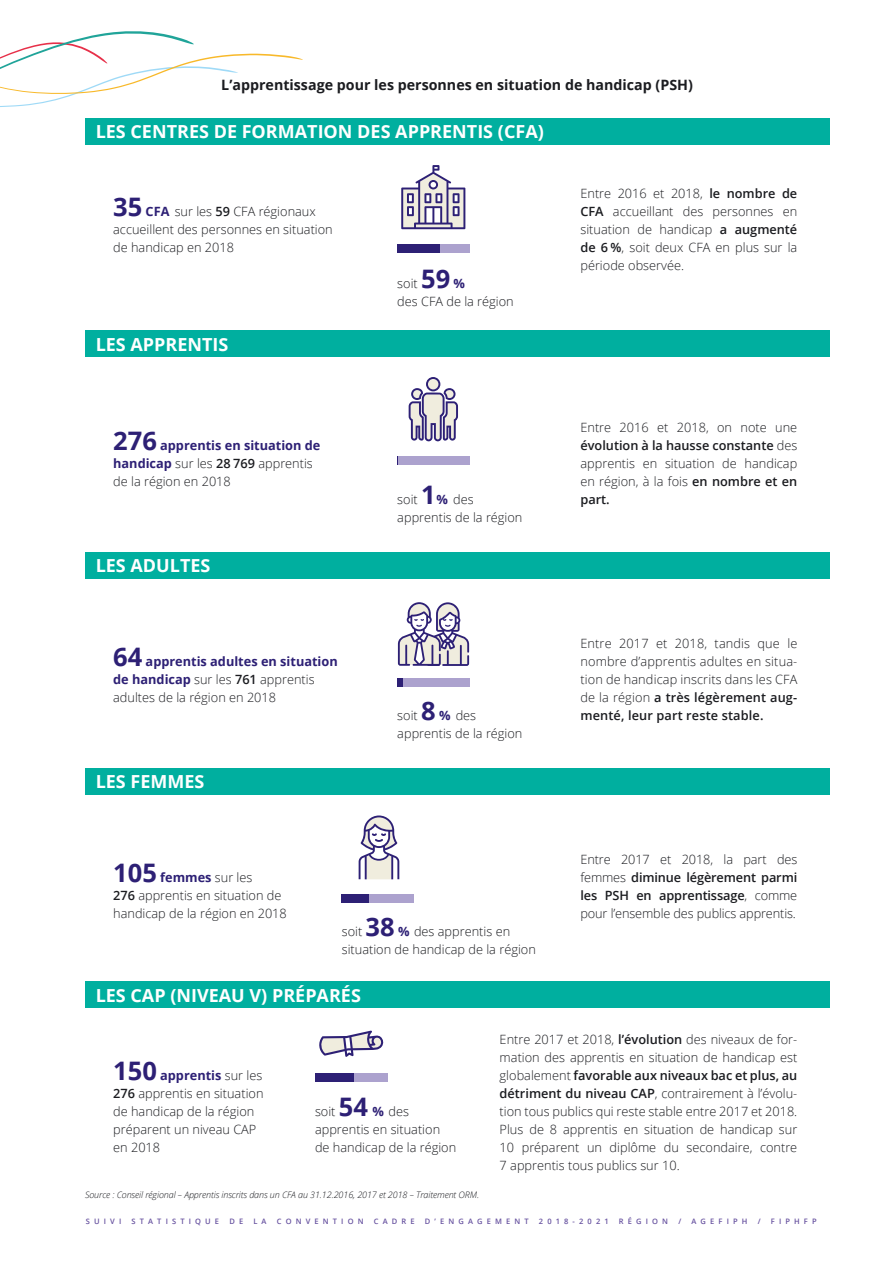
<style>
.page{position:relative;width:893px;height:1263px;background:#fff}
.page>*{position:absolute;margin:0;border:0;box-sizing:border-box;transform-origin:0 0}
.t1{font:700 18px "Open Sans";color:#fff}
.t2{font:700 14.25px "Open Sans";color:#1b1c20}
.t3{font:300 12.75px/18px "Open Sans";color:#1b1c20}
.t4{font:700 12.75px/18px "Open Sans";color:#2d2075}
.t5{font:600 12.75px "Open Sans";letter-spacing:.01em;color:#1b1c20}
.t6{font:italic 300 9px "Open Sans";letter-spacing:-.01em;color:#1b1c20}
.t7{font:600 7.5px "Open Sans";letter-spacing:.55em;color:#66519f}
.s1{font-weight:700;font-size:25.5px;color:#2d2075}
.s2{font-weight:700;color:#2d2075}
.s3{font-weight:600}
.s4{font-size:25.5px}
.s5{font-weight:300;color:#1b1c20}
.s6{font-weight:600;color:#1b1c20}
</style>
<div class="page">
<svg style="left:0;top:31px;width:302px;height:76px"></svg>
<div style="left:85px;top:118px;width:744px;height:27px;background:#00af9f"></div>
<svg style="left:401px;top:165px;width:64px;height:64px"></svg>
<div style="left:397px;top:244px;width:72px;height:9px;background:#aca2ce"></div>
<div style="left:397px;top:244px;width:43px;height:9px;background:#2d2075"></div>
<div style="left:85px;top:330px;width:744px;height:27px;background:#00af9f"></div>
<svg style="left:409px;top:377px;width:49px;height:64px"></svg>
<div style="left:397px;top:456px;width:72px;height:9px;background:#aca2ce"></div>
<div style="left:85px;top:552px;width:744px;height:27px;background:#00af9f"></div>
<svg style="left:398px;top:602px;width:71px;height:64px"></svg>
<div style="left:397px;top:678px;width:72px;height:9px;background:#aca2ce"></div>
<div style="left:85px;top:768px;width:744px;height:27px;background:#00af9f"></div>
<div style="left:85px;top:981px;width:744px;height:27px;background:#00af9f"></div>
<div style="left:397px;top:678px;width:6px;height:9px;background:#2d2075"></div>
<div style="left:342px;top:894px;width:72px;height:9px;background:#aca2ce"></div>
<div style="left:342px;top:894px;width:27px;height:9px;background:#2d2075"></div>
<div style="left:315px;top:1073px;width:72px;height:8px;background:#aca2ce"></div>
<div style="left:315px;top:1073px;width:39px;height:8px;background:#2d2075"></div>
<svg style="left:319px;top:1030px;width:65px;height:27px"></svg>
<svg style="left:359px;top:815px;width:40px;height:64px"></svg>
<p class="t2" style="left:221px;top:75px;width:473px">L’apprentissage pour les personnes en situation de handicap (PSH)</p>
<p class="t1" style="left:96px;top:119px;width:450px">LES CENTRES DE FORMATION DES APPRENTIS (CFA)</p>
<p class="t3" style="left:113px;top:202px;width:221px"><span class="s1">35</span> <span class="s2">CFA</span> sur les <span class="s3">59</span> CFA régionaux accueillent des personnes en situation de handicap en 2018</p>
<p class="t3" style="left:580px;top:184px;width:218px;text-align:justify">Entre 2016 et 2018, <span class="s3">le nombre de CFA</span> accueillant des personnes en situation de handicap <span class="s3">a augmenté de 6 %</span>, soit deux CFA en plus sur la période observée.</p>
<p class="t3" style="left:397px;top:274px;width:69px">soit <span class="s1">59</span> <span class="s2">%</span></p>
<p class="t3" style="left:397px;top:292px;width:118px">des CFA de la région</p>
<p class="t1" style="left:96px;top:331px;width:134px">LES APPRENTIS</p>
<p class="t4" style="left:113px;top:436px;width:209px"><span class="s4">276</span> apprentis en situation de handicap <span class="s5">sur les</span> <span class="s6">28 769</span> <span class="s5">apprentis</span></p>
<p class="t3" style="left:113px;top:472px;width:119px">de la région en 2018</p>
<p class="t1" style="left:96px;top:553px;width:116px">LES ADULTES</p>
<p class="t3" style="left:580px;top:418px;width:218px;text-align:justify">Entre 2016 et 2018, on note une <span class="s3">évolution à la hausse constante</span> des apprentis en situation de handicap en région, à la fois <span class="s3">en nombre et en</span></p>
<p class="t3" style="left:397px;top:490px;width:78px">soit <span class="s1">1</span> <span class="s2">%</span> des</p>
<p class="t5" style="left:580px;top:491px;width:31px">part.</p>
<p class="t3" style="left:397px;top:508px;width:127px">apprentis de la région</p>
<p class="t3" style="left:113px;top:652px;width:226px"><span class="s1">64</span> <span class="s2">apprentis adultes en situation de handicap</span> sur les <span class="s3">761</span> apprentis adultes de la région en 2018</p>
<p class="t3" style="left:580px;top:634px;width:218px;text-align:justify">Entre 2017 et 2018, tandis que le nombre d’apprentis adultes en situa&shy;tion de handicap inscrits dans les CFA de la région <span class="s3">a très légèrement aug-</span></p>
<p class="t3" style="left:397px;top:706px;width:80px">soit <span class="s1">8</span> <span class="s2">%</span> des</p>
<p class="t5" style="left:580px;top:707px;width:185px">menté, leur part reste stable.</p>
<p class="t3" style="left:397px;top:724px;width:127px">apprentis de la région</p>
<p class="t1" style="left:96px;top:769px;width:110px">LES FEMMES</p>
<p class="t3" style="left:113px;top:868px;width:175px"><span class="s1">105</span> <span class="s2">femmes</span> sur les<br><span class="s3">276</span> apprentis en situation de handicap de la région en 2018</p>
<p class="t3" style="left:580px;top:850px;width:218px;text-align:justify">Entre 2017 et 2018, la part des femmes <span class="s3">diminue légèrement parmi les PSH en apprentissage</span>, comme pour l’ensemble des publics apprentis.</p>
<p class="t3" style="left:342px;top:922px;width:196px">soit <span class="s1">38</span> <span class="s2">%</span> des apprentis en situation de handicap de la région</p>
<p class="t1" style="left:96px;top:982px;width:267px">LES CAP (NIVEAU V) PRÉPARÉS</p>
<p class="t3" style="left:113px;top:1066px;width:152px"><span class="s1">150</span> <span class="s2">apprentis</span> sur les<br><span class="s3">276</span> apprentis en situation de handicap de la région préparent un niveau CAP en 2018</p>
<p class="t3" style="left:315px;top:1102px;width:143px">soit <span class="s1">54</span> <span class="s2">%</span> des apprentis en situation de handicap de la région</p>
<p class="t6" style="left:85px;top:1188px;width:396px">Source : Conseil régional – Apprentis inscrits dans un CFA au 31.12.2016, 2017 et 2018 – Traitement ORM.</p>
<p class="t3" style="left:500px;top:1030px;width:299px;text-align:justify">Entre 2017 et 2018, <span class="s3">l’évolution</span> des niveaux de for&shy;mation des apprentis en situation de handicap est globalement <span class="s3">favorable aux niveaux bac et plus, au détriment du niveau CAP</span>, contrairement à l’évolu&shy;tion tous publics qui reste stable entre 2017 et 2018.</p>
<p class="t3" style="left:500px;top:1120px;width:299px;text-align:justify">Plus de 8 apprentis en situation de handicap sur 10 préparent un diplôme du secondaire, contre 7 apprentis tous publics sur 10.</p>
<p class="t7" style="left:86px;top:1216px;width:37px">SUIVI</p>
<p class="t7" style="left:132px;top:1216px;width:89px">STATISTIQUE</p>
<p class="t7" style="left:229px;top:1216px;width:15px">D E</p>
<p class="t7" style="left:253px;top:1216px;width:15px">L A</p>
<p class="t7" style="left:277px;top:1216px;width:88px">CONVENTION</p>
<p class="t7" style="left:374px;top:1216px;width:42px">CADRE</p>
<p class="t7" style="left:425px;top:1216px;width:105px">D’ENGAGEMENT</p>
<p class="t7" style="left:539px;top:1216px;width:71px">2018-2021</p>
<p class="t7" style="left:619px;top:1216px;width:51px">RÉGION</p>
<p class="t7" style="left:678px;top:1216px;width:4px">/</p>
<p class="t7" style="left:691px;top:1216px;width:57px">AGEFIPH</p>
<p class="t7" style="left:758px;top:1216px;width:4px">/</p>
<p class="t7" style="left:771px;top:1216px;width:47px">FIPHFP</p>
</div>
